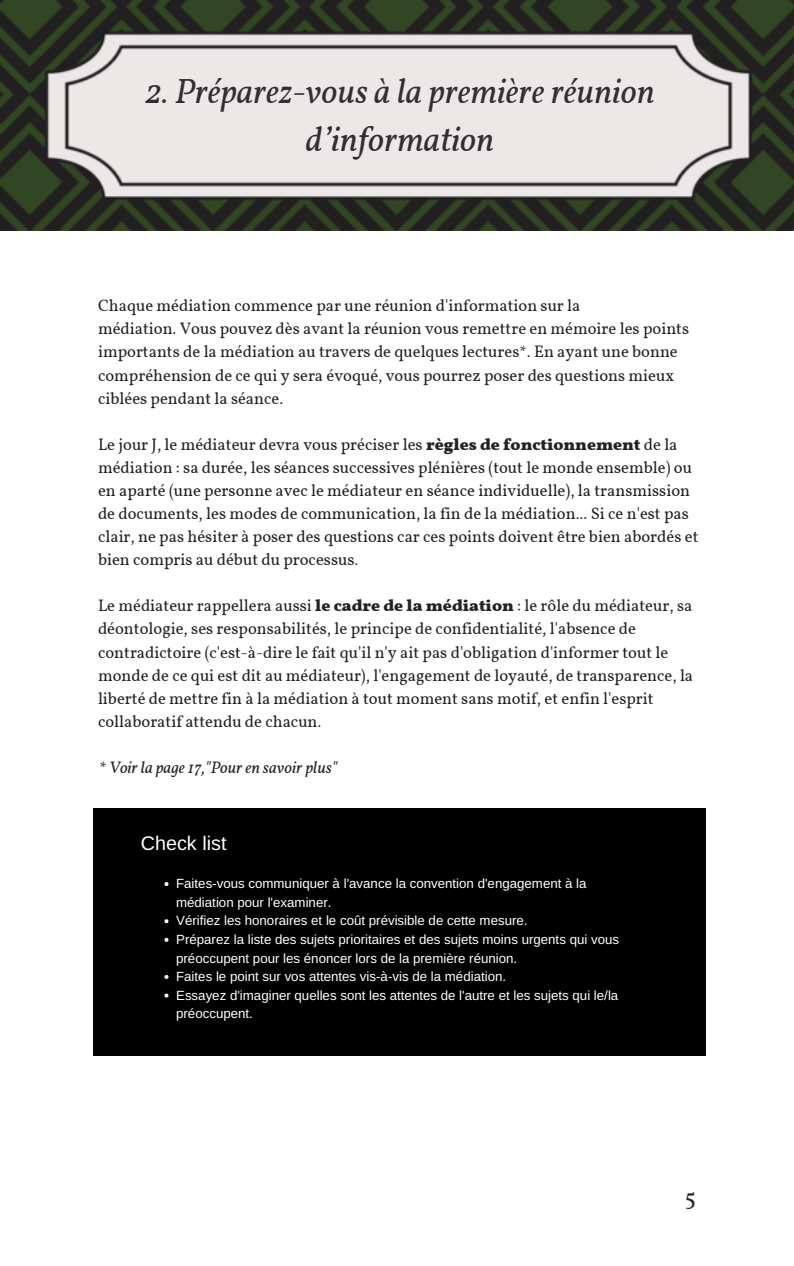
<style>
.page{position:relative;width:794px;height:1266px;background:#fff}
.page>*{position:absolute;margin:0;border:0;box-sizing:border-box;transform-origin:0 0}
.t1{font:italic 34.8px/48.4px "Vollkorn";color:#303030;text-align:center}
.t2{font:23.25px "Vollkorn";color:#222}
.t3{font:19.73px "Arimo";color:#fff}
.t4{font:16.58px/23.1px "Vollkorn";color:#222}
.t5{font:italic 16.58px "Vollkorn";color:#222}
.t6{font:13.27px/18.6px "Arimo";color:#fff}
.s1{font-weight:700}
</style>
<div class="page">
<img style="left:0;top:0;width:793px;height:230px">
<div style="left:93px;top:808px;width:612px;height:247px;background:#000"></div>
<svg style="left:164px;top:882px;width:4px;height:4px"></svg>
<svg style="left:164px;top:919px;width:4px;height:4px"></svg>
<svg style="left:164px;top:938px;width:4px;height:4px"></svg>
<svg style="left:164px;top:975px;width:4px;height:4px"></svg>
<svg style="left:164px;top:993px;width:4px;height:4px"></svg>
<h1 class="t1" style="left:145px;top:66px;width:510px">2. Préparez-vous à la première réunion d’information</h1>
<p class="t4" style="left:98px;top:294px;width:592px">Chaque médiation commence par une réunion d'information sur la<br>médiation. Vous pouvez dès avant la réunion vous remettre en mémoire les points importants de la médiation au travers de quelques lectures*. En ayant une bonne compréhension de ce qui y sera évoqué, vous pourrez poser des questions mieux ciblées pendant la séance.</p>
<p class="t4" style="left:98px;top:432px;width:601px">Le jour J, le médiateur devra vous préciser les <span class="s1">règles de fonctionnement</span> de la médiation : sa durée, les séances successives plénières (tout le monde ensemble) ou en aparté (une personne avec le médiateur en séance individuelle), la transmission de documents, les modes de communication, la fin de la médiation... Si ce n'est pas clair, ne pas hésiter à poser des questions car ces points doivent être bien abordés et bien compris au début du processus.</p>
<p class="t4" style="left:98px;top:594px;width:596px">Le médiateur rappellera aussi <span class="s1">le cadre de la médiation</span> : le rôle du médiateur, sa déontologie, ses responsabilités, le principe de confidentialité, l'absence de contradictoire (c'est-à-dire le fait qu'il n'y ait pas d'obligation d'informer tout le monde de ce qui est dit au médiateur), l'engagement de loyauté, de transparence, la liberté de mettre fin à la médiation à tout moment sans motif, et enfin l'esprit collaboratif attendu de chacun.</p>
<p class="t5" style="left:98px;top:757px;width:240px">* Voir la page 17,"Pour en savoir plus"</p>
<p class="t3" style="left:141px;top:832px;width:87px">Check list</p>
<p class="t6" style="left:176px;top:874px;width:444px">Faites-vous communiquer à l'avance la convention d'engagement à la médiation pour l'examiner.<br>Vérifiez les honoraires et le coût prévisible de cette mesure.<br>Préparez la liste des sujets prioritaires et des sujets moins urgents qui vous préoccupent pour les énoncer lors de la première réunion.<br>Faites le point sur vos attentes vis-à-vis de la médiation.<br>Essayez d'imaginer quelles sont les attentes de l'autre et les sujets qui le/la préoccupent.</p>
<h2 class="t2" style="left:684px;top:1183px;width:13px">5</h2>
</div>
